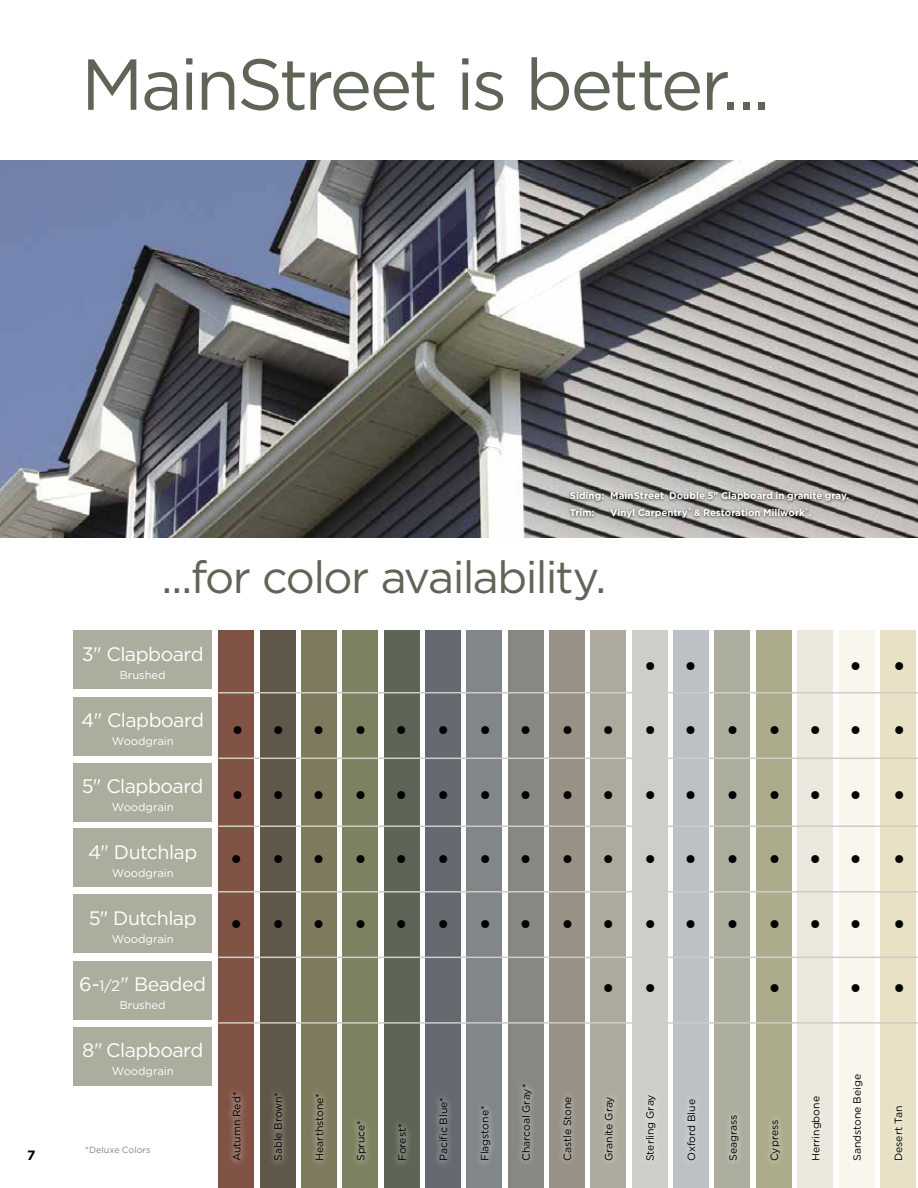
<style>
.page{position:relative;width:918px;height:1188px;background:#fff}
.page>*{position:absolute;margin:0;border:0;box-sizing:border-box;transform-origin:0 0}
.t1{font:72px "Gotham";letter-spacing:-.045em;color:#5e6556}
.t2{font:45px "Gotham";letter-spacing:-.035em;color:#5e6556}
.t3{font:36px "Helvetica Neue";color:#000}
.t4{font:19.5px "Gotham";letter-spacing:-.025em;color:#fff}
.t5{font:700 13.5px "Gotham";color:#000}
.t6{font:11.25px "Gotham";letter-spacing:-.005em;color:#fff}
.t7{font:10.5px "Gotham";letter-spacing:-.005em;color:#000}
.t8{font:700 9.75px/16.8px "Gotham";color:#fff}
.t9{font:9px "Gotham";color:#818688}
.s1{font-size:15px}
</style>
<div class="page">
<div style="left:218px;top:630px;width:36px;height:558px;background:#805344"></div>
<div style="left:466px;top:630px;width:36px;height:558px;background:#818688"></div>
<div style="left:301px;top:630px;width:36px;height:558px;background:#7e7a5e"></div>
<div style="left:549px;top:630px;width:36px;height:558px;background:#979186"></div>
<div style="left:384px;top:630px;width:36px;height:558px;background:#5e6556"></div>
<div style="left:632px;top:630px;width:36px;height:558px;background:#cecdc7"></div>
<div style="left:260px;top:630px;width:36px;height:558px;background:#5f5747"></div>
<div style="left:508px;top:630px;width:36px;height:558px;background:#888883"></div>
<div style="left:342px;top:630px;width:36px;height:558px;background:#7c8261"></div>
<div style="left:591px;top:630px;width:35px;height:558px;background:#aea99d"></div>
<div style="left:425px;top:630px;width:36px;height:558px;background:#656a70"></div>
<div style="left:673px;top:630px;width:36px;height:558px;background:#bbc1c4"></div>
<div style="left:715px;top:630px;width:35px;height:558px;background:#acad9d"></div>
<div style="left:756px;top:630px;width:36px;height:558px;background:#acab8b"></div>
<div style="left:797px;top:630px;width:36px;height:558px;background:#ebe7dd"></div>
<div style="left:839px;top:630px;width:35px;height:558px;background:#f9f7ed"></div>
<div style="left:880px;top:630px;width:36px;height:558px;background:#e8e1c6"></div>
<div style="left:598px;top:1090px;width:23px;height:77px;background:linear-gradient(to bottom,#b5b0a5,#b5b1a6)"></div>
<svg style="left:561px;top:1096px;width:12px;height:66px"></svg>
<svg style="left:355px;top:1121px;width:13px;height:43px"></svg>
<div style="left:640px;top:1088px;width:22px;height:79px;background:#d1d0cb"></div>
<div style="left:722px;top:1109px;width:23px;height:58px;background:linear-gradient(to bottom,#b3b4a6,#b4b5a6)"></div>
<svg style="left:396px;top:1124px;width:13px;height:40px"></svg>
<svg style="left:769px;top:1119px;width:12px;height:43px"></svg>
<svg style="left:520px;top:1084px;width:13px;height:78px"></svg>
<div style="left:681px;top:1093px;width:21px;height:74px;background:#c0c6c9"></div>
<svg style="left:313px;top:1093px;width:13px;height:70px"></svg>
<svg style="left:271px;top:1092px;width:14px;height:72px"></svg>
<div style="left:887px;top:1100px;width:22px;height:67px;background:#e9e3ca"></div>
<svg style="left:479px;top:1106px;width:14px;height:57px"></svg>
<svg style="left:436px;top:1097px;width:14px;height:67px"></svg>
<svg style="left:230px;top:1091px;width:14px;height:72px"></svg>
<div style="left:74px;top:961px;width:138px;height:58px;background:#acad9d"></div>
<div style="left:74px;top:697px;width:138px;height:59px;background:#acad9d"></div>
<div style="left:74px;top:894px;width:138px;height:59px;background:#acad9d"></div>
<div style="left:74px;top:828px;width:138px;height:59px;background:#acad9d"></div>
<div style="left:74px;top:1027px;width:138px;height:58px;background:#acad9d"></div>
<div style="left:74px;top:630px;width:138px;height:59px;background:#acad9d"></div>
<hr style="left:218px;top:825px;width:700px;height:2px;background:#cecdc7">
<hr style="left:218px;top:891px;width:700px;height:2px;background:#cecdc7">
<hr style="left:218px;top:758px;width:700px;height:1px;background:#cecdc7">
<hr style="left:218px;top:957px;width:700px;height:1px;background:#cecdc7">
<hr style="left:218px;top:1022px;width:700px;height:2px;background:#cecdc7">
<img style="left:0;top:160px;width:918px;height:377px">
<hr style="left:218px;top:692px;width:700px;height:1px;background:#cecdc7">
<div style="left:74px;top:763px;width:138px;height:59px;background:#acad9d"></div>
<div style="left:567px;top:489px;width:284px;height:31px;background:#000;opacity:.75"></div>
<h1 class="t1" style="left:81px;top:38px;width:691px">MainStreet is better...</h1>
<p class="t5" style="left:27px;top:1147px;width:10px">7</p>
<p class="t8" style="left:570px;top:487px;width:281px">Siding: MainStreet Double 5" Clapboard in granite gray.<br>Trim:</p>
<p class="t8" style="left:610px;top:504px;width:202px">Vinyl Carpentry<sup>®</sup> &amp; Restoration Millwork<sup>®</sup>.</p>
<h2 class="t2" style="left:162px;top:548px;width:446px">...for color availability.</h2>
<h3 class="t4" style="left:82px;top:642px;width:123px">3" Clapboard</h3>
<p class="t6" style="left:120px;top:668px;width:48px">Brushed</p>
<h3 class="t3" style="left:644px;top:640px;width:55px">• •</h3>
<h3 class="t3" style="left:849px;top:640px;width:58px">• •</h3>
<h3 class="t4" style="left:81px;top:708px;width:124px">4" Clapboard</h3>
<p class="t6" style="left:112px;top:734px;width:63px">Woodgrain</p>
<h3 class="t4" style="left:82px;top:774px;width:123px">5" Clapboard</h3>
<p class="t6" style="left:112px;top:800px;width:63px">Woodgrain</p>
<h3 class="t4" style="left:88px;top:840px;width:111px">4" Dutchlap</h3>
<p class="t6" style="left:112px;top:866px;width:63px">Woodgrain</p>
<h3 class="t4" style="left:89px;top:906px;width:109px">5" Dutchlap</h3>
<p class="t6" style="left:112px;top:932px;width:63px">Woodgrain</p>
<h3 class="t4" style="left:79px;top:972px;width:128px">6-<span class="s1">1/2</span>" Beaded</h3>
<p class="t6" style="left:120px;top:998px;width:48px">Brushed</p>
<h3 class="t4" style="left:82px;top:1038px;width:123px">8" Clapboard</h3>
<p class="t6" style="left:112px;top:1064px;width:63px">Woodgrain</p>
<p class="t9" style="left:85px;top:1144px;width:67px">*Deluxe Colors</p>
<h3 class="t3" style="left:231px;top:704px;width:676px">• • • • • • • • • • • • • • • • •</h3>
<h3 class="t3" style="left:231px;top:769px;width:676px">• • • • • • • • • • • • • • • • •</h3>
<h3 class="t3" style="left:230px;top:833px;width:677px">• • • • • • • • • • • • • • • • •</h3>
<h3 class="t3" style="left:230px;top:898px;width:677px">• • • • • • • • • • • • • • • • •</h3>
<p class="t7" style="left:230px;top:1161px;width:71px;rotate:-90deg">Autumn Red*</p>
<p class="t7" style="left:271px;top:1161px;width:71px;rotate:-90deg">Sable Brown*</p>
<p class="t7" style="left:313px;top:1161px;width:70px;rotate:-90deg">Hearthstone*</p>
<p class="t7" style="left:354px;top:1161px;width:42px;rotate:-90deg">Spruce*</p>
<p class="t7" style="left:395px;top:1161px;width:39px;rotate:-90deg">Forest*</p>
<h3 class="t3" style="left:602px;top:962px;width:56px">• •</h3>
<h3 class="t3" style="left:768px;top:962px;width:139px">• • •</h3>
<p class="t7" style="left:437px;top:1161px;width:65px;rotate:-90deg">Pacific Blue*</p>
<p class="t7" style="left:478px;top:1161px;width:57px;rotate:-90deg">Flagstone*</p>
<p class="t7" style="left:519px;top:1161px;width:79px;rotate:-90deg">Charcoal Gray*</p>
<p class="t7" style="left:561px;top:1161px;width:66px;rotate:-90deg">Castle Stone</p>
<p class="t7" style="left:602px;top:1161px;width:66px;rotate:-90deg">Granite Gray</p>
<p class="t7" style="left:644px;top:1161px;width:68px;rotate:-90deg">Sterling Gray</p>
<p class="t7" style="left:685px;top:1161px;width:64px;rotate:-90deg">Oxford Blue</p>
<p class="t7" style="left:726px;top:1161px;width:48px;rotate:-90deg">Seagrass</p>
<p class="t7" style="left:768px;top:1161px;width:43px;rotate:-90deg">Cypress</p>
<p class="t7" style="left:850px;top:1161px;width:89px;rotate:-90deg">Sandstone Beige</p>
<p class="t7" style="left:809px;top:1161px;width:67px;rotate:-90deg">Herringbone</p>
<p class="t7" style="left:892px;top:1161px;width:57px;rotate:-90deg">Desert Tan</p>
</div>
